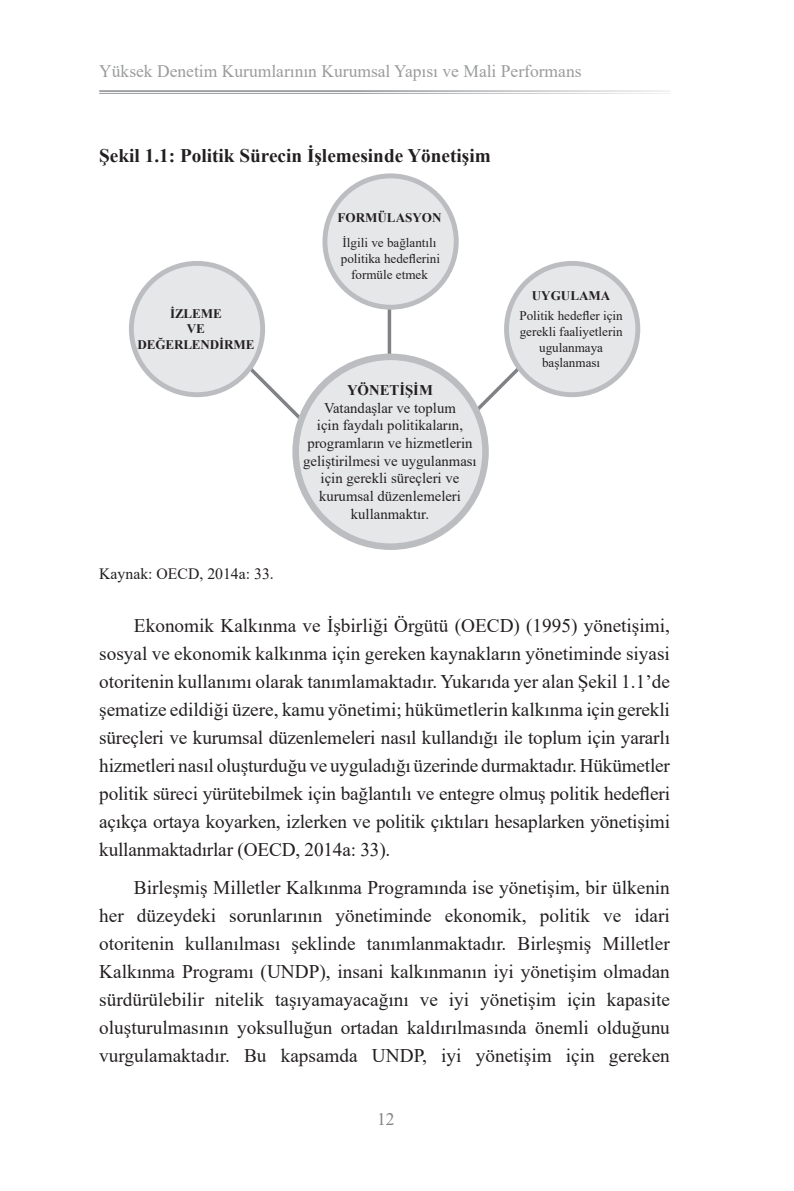
<style>
.page{position:relative;width:794px;height:1191px;background:#fff}
.page>*{position:absolute;margin:0;border:0;box-sizing:border-box;transform-origin:0 0}
.t1{font:19.25px/28px "Times New Roman";letter-spacing:-.005em;color:#231f20;text-align:justify}
.t2{font:700 19.25px "Times New Roman";color:#231f20}
.t3{font:17.5px "Times New Roman";color:#808285}
.t4{font:15.75px "Times New Roman";color:#231f20}
.t5{font:14.7px/17.7px "Times New Roman";color:#231f20;text-align:center}
.t6{font:700 14.7px "Times New Roman";color:#231f20}
.t7{font:13.12px/15.8px "Times New Roman";color:#231f20;text-align:center}
.t8{font:700 13.12px/15.8px "Times New Roman";letter-spacing:-.01em;color:#231f20;text-align:center}
</style>
<div class="page">
<hr style="left:99px;top:90px;width:571px;height:2px;background:#808285">
<hr style="left:99px;top:93px;width:571px;height:1px;background:#808285">
<hr style="left:388px;top:300px;width:3px;height:60px;background:#808285">
<svg style="left:244px;top:362px;width:69px;height:61px"></svg>
<svg style="left:455px;top:362px;width:70px;height:61px"></svg>
<div style="left:325px;top:176px;width:131px;height:131px;background:#e6e7e9;border-radius:50%"></div>
<div style="left:322px;top:173px;width:137px;height:137px;border:5px solid #bcbdc0;border-radius:50%"></div>
<div style="left:296px;top:357px;width:189px;height:189px;background:#e6e7e9;border-radius:50%"></div>
<div style="left:292px;top:353px;width:197px;height:197px;border:7px solid #bcbdc0;border-radius:50%"></div>
<div style="left:506px;top:263px;width:132px;height:132px;background:#e6e7e9;border-radius:50%"></div>
<div style="left:504px;top:261px;width:136px;height:136px;border:5px solid #bcbdc0;border-radius:50%"></div>
<div style="left:131px;top:263px;width:132px;height:132px;background:#e6e7e9;border-radius:50%"></div>
<div style="left:129px;top:261px;width:136px;height:136px;border:5px solid #bcbdc0;border-radius:50%"></div>
<p class="t3" style="left:99px;top:59px;width:484px">Yüksek Denetim Kurumlarının Kurumsal Yapısı ve Mali Performans</p>
<p class="t2" style="left:99px;top:142px;width:393px">Şekil 1.1: Politik Sürecin İşlemesinde Yönetişim</p>
<p class="t8" style="left:137px;top:305px;width:118px">İZLEME<br>VE<br>DEĞERLENDİRME</p>
<p class="t8" style="left:337px;top:210px;width:105px">FORMÜLASYON</p>
<p class="t7" style="left:341px;top:235px;width:101px">İlgili ve bağlantılı politika hedeflerini formüle etmek</p>
<p class="t6" style="left:347px;top:379px;width:87px">YÖNETİŞİM</p>
<p class="t5" style="left:303px;top:398px;width:175px">Vatandaşlar ve toplum<br>için faydalı politikaların, programların ve hizmetlerin geliştirilmesi ve uygulanması için gerekli süreçleri ve kurumsal düzenlemeleri kullanmaktır.</p>
<p class="t8" style="left:532px;top:287px;width:80px">UYGULAMA</p>
<p class="t7" style="left:519px;top:307px;width:105px">Politik hedefler için gerekli faaliyetlerin ugulanmaya başlanması</p>
<p class="t4" style="left:99px;top:563px;width:176px">Kaynak: OECD, 2014a: 33.</p>
<p class="t1" style="left:99px;top:611px;width:572px;text-indent:35px">Ekonomik Kalkınma ve İşbirliği Örgütü (OECD) (1995) yönetişimi, sosyal ve ekonomik kalkınma için gereken kaynakların yönetiminde siyasi otoritenin kullanımı olarak tanımlamaktadır. Yukarıda yer alan Şekil 1.1’de şematize edildiği üzere, kamu yönetimi; hükümetlerin kalkınma için gerekli süreçleri ve kurumsal düzenlemeleri nasıl kullandığı ile toplum için yararlı hizmetleri nasıl oluşturduğu ve uyguladığı üzerinde durmaktadır. Hükümetler politik süreci yürütebilmek için bağlantılı ve entegre olmuş politik hedefleri açıkça ortaya koyarken, izlerken ve politik çıktıları hesaplarken yönetişimi kullanmaktadırlar (OECD, 2014a: 33).</p>
<p class="t1" style="left:99px;top:873px;width:572px;text-indent:35px">Birleşmiş Milletler Kalkınma Programında ise yönetişim, bir ülkenin her düzeydeki sorunlarının yönetiminde ekonomik, politik ve idari otoritenin kullanılması şeklinde tanımlanmaktadır. Birleşmiş Milletler Kalkınma Programı (UNDP), insani kalkınmanın iyi yönetişim olmadan sürdürülebilir nitelik taşıyamayacağını ve iyi yönetişim için kapasite oluşturulmasının yoksulluğun ortadan kaldırılmasında önemli olduğunu vurgulamaktadır. Bu kapsamda UNDP, iyi yönetişim için gereken</p>
<p class="t3" style="left:377px;top:1106px;width:19px">12</p>
</div>
